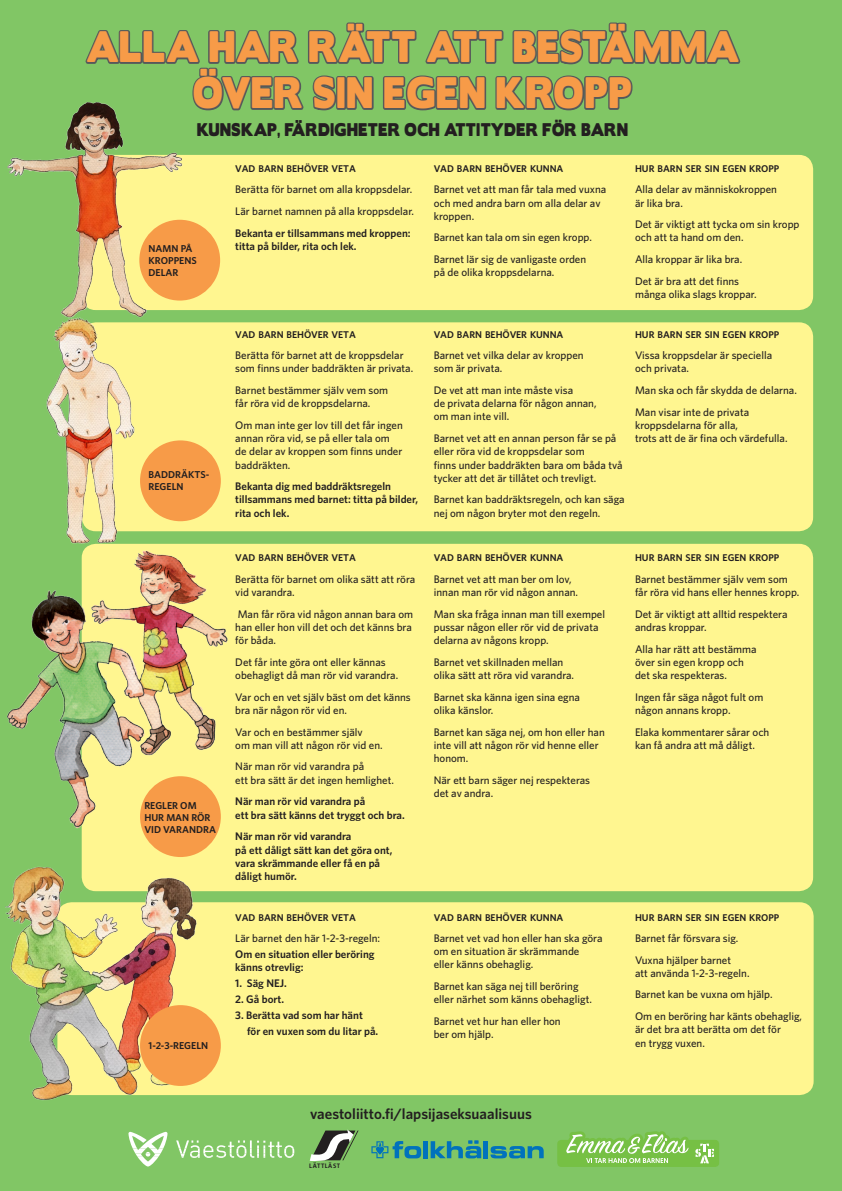
<style>
.page{position:relative;width:842px;height:1191px;background:#81c665}
.page>*{position:absolute;margin:0;border:0;box-sizing:border-box;transform-origin:0 0}
.Otsikko{font:39.3px/46px "Boris Black Bloxx";letter-spacing:.05em;color:#f79b48;text-align:center;scale:.76 1}
.pikku_otsikko{font:16.4px "Boris Black Bloxx";letter-spacing:.05em;color:#231f20;scale:.76 1}
.taulukko_otsikko_1{font:600 15px "Whitney";color:#231f20}
.taulukko_leipistekst{font:500 11px/13.2px "Whitney";color:#231f20}
.taulukko_leipistekst-2{font:600 11px/13.2px "Whitney";color:#231f20}
.taulukko_otsikko_1-2{font:600 10px/12px "Whitney";color:#231f20}
.taulukko_otsikko_2{font:600 9.8px "Whitney";color:#231f20}
.t1{font:6.6px "The Sans Bold Caps";letter-spacing:.075em;color:#231f20}
</style>
<div class="page">
<div style="left:57px;top:902px;width:757px;height:193px;background:#fff690;border-radius:14px"></div>
<div style="left:82px;top:544px;width:731px;height:347px;background:#fff690;border-radius:14px"></div>
<div style="left:82px;top:322px;width:731px;height:209px;background:#fff690;border-radius:14px"></div>
<div style="left:82px;top:155px;width:731px;height:155px;background:#fff690;border-radius:14px"></div>
<svg style="left:85px;top:22px;width:656px;height:133px"></svg>
<img style="left:46px;top:322px;width:89px;height:223px">
<img style="left:5px;top:864px;width:197px;height:237px">
<div style="left:140px;top:440px;width:81px;height:81px;background:#f79b48;border-radius:50%"></div>
<div style="left:139px;top:220px;width:81px;height:80px;background:#f79b48;border-radius:50%"></div>
<div style="left:140px;top:1005px;width:81px;height:81px;background:#f79b48;border-radius:50%"></div>
<div style="left:140px;top:776px;width:81px;height:81px;background:#f79b48;border-radius:50%"></div>
<img style="left:7px;top:545px;width:221px;height:285px">
<img style="left:7px;top:98px;width:178px;height:224px">
<svg style="left:128px;top:1131px;width:166px;height:35px"></svg>
<svg style="left:371px;top:1141px;width:50px;height:17px"></svg>
<div style="left:423px;top:1141px;width:5px;height:17px;background:#0072bc"></div>
<hr style="left:484px;top:1141px;width:4px;height:17px;background:#0072bc">
<svg style="left:490px;top:1146px;width:54px;height:12px"></svg>
<svg style="left:431px;top:1140px;width:50px;height:18px"></svg>
<svg style="left:310px;top:1129px;width:49px;height:32px"></svg>
<svg style="left:557px;top:1131px;width:162px;height:36px"></svg>
<p class="Otsikko" style="left:86px;top:25px;width:859px">ALLA HAR RÄTT ATT BESTÄMMA<br>ÖVER SIN EGEN KROPP</p>
<p class="pikku_otsikko" style="left:197px;top:117px;width:568px">KUNSKAP, FÄRDIGHETER OCH ATTITYDER FÖR BARN</p>
<p class="taulukko_otsikko_1-2" style="left:149px;top:242px;width:50px">NAMN PÅ<br>KROPPENS</p>
<p class="taulukko_otsikko_1-2" style="left:149px;top:266px;width:31px">DELAR</p>
<p class="taulukko_otsikko_1-2" style="left:149px;top:468px;width:62px">BADDRÄKTS-</p>
<p class="taulukko_otsikko_1-2" style="left:149px;top:480px;width:36px">REGELN</p>
<p class="taulukko_otsikko_1-2" style="left:144px;top:799px;width:73px">REGLER OM<br>HUR MAN RÖR<br>VID VARANDRA</p>
<p class="taulukko_otsikko_1-2" style="left:149px;top:1039px;width:61px">1-2-3-REGELN</p>
<p class="taulukko_otsikko_2" style="left:235px;top:162px;width:122px">VAD BARN BEHÖVER VETA</p>
<p class="taulukko_otsikko_2" style="left:434px;top:162px;width:131px">VAD BARN BEHÖVER KUNNA</p>
<p class="taulukko_otsikko_2" style="left:635px;top:162px;width:146px">HUR BARN SER SIN EGEN KROPP</p>
<p class="taulukko_leipistekst" style="left:235px;top:183px;width:178px">Berätta för barnet om alla kroppsdelar.</p>
<p class="taulukko_leipistekst" style="left:235px;top:204px;width:180px">Lär barnet namnen på alla kroppsdelar.</p>
<p class="taulukko_leipistekst-2" style="left:235px;top:226px;width:177px">Bekanta er tillsammans med kroppen: titta på bilder, rita och lek.</p>
<p class="taulukko_leipistekst" style="left:434px;top:183px;width:174px">Barnet vet att man får tala med vuxna och med andra barn om alla delar av kroppen.</p>
<p class="taulukko_leipistekst" style="left:434px;top:231px;width:160px">Barnet kan tala om sin egen kropp.</p>
<p class="taulukko_leipistekst" style="left:434px;top:252px;width:154px">Barnet lär sig de vanligaste orden på de olika kroppsdelarna.</p>
<p class="taulukko_leipistekst" style="left:635px;top:183px;width:144px">Alla delar av människokroppen är lika bra.</p>
<p class="taulukko_leipistekst" style="left:635px;top:218px;width:166px">Det är viktigt att tycka om sin kropp och att ta hand om den.</p>
<p class="taulukko_leipistekst" style="left:635px;top:252px;width:109px">Alla kroppar är lika bra.</p>
<p class="taulukko_leipistekst" style="left:635px;top:274px;width:123px">Det är bra att det finns många olika slags kroppar.</p>
<p class="taulukko_otsikko_2" style="left:235px;top:328px;width:122px">VAD BARN BEHÖVER VETA</p>
<p class="taulukko_otsikko_2" style="left:434px;top:328px;width:131px">VAD BARN BEHÖVER KUNNA</p>
<p class="taulukko_otsikko_2" style="left:635px;top:328px;width:146px">HUR BARN SER SIN EGEN KROPP</p>
<p class="taulukko_leipistekst" style="left:235px;top:348px;width:179px">Berätta för barnet att de kroppsdelar som finns under baddräkten är privata.</p>
<p class="taulukko_leipistekst" style="left:235px;top:383px;width:154px">Barnet bestämmer själv vem som får röra vid de kroppsdelarna.</p>
<p class="taulukko_leipistekst" style="left:235px;top:418px;width:169px">Om man inte ger lov till det får ingen annan röra vid, se på eller tala om de delar av kroppen som finns under baddräkten.</p>
<p class="taulukko_leipistekst-2" style="left:235px;top:479px;width:184px">Bekanta dig med baddräktsregeln tillsammans med barnet: titta på bilder, rita och lek.</p>
<p class="taulukko_leipistekst" style="left:434px;top:348px;width:151px">Barnet vet vilka delar av kroppen som är privata.</p>
<p class="taulukko_leipistekst" style="left:434px;top:383px;width:164px">De vet att man inte måste visa<br>de privata delarna för någon annan, om man inte vill.</p>
<p class="taulukko_leipistekst" style="left:434px;top:431px;width:190px">Barnet vet att en annan person får se på eller röra vid de kroppsdelar som<br>finns under baddräkten bara om båda två tycker att det är tillåtet och trevligt.</p>
<p class="taulukko_leipistekst" style="left:434px;top:493px;width:192px">Barnet kan baddräktsregeln, och kan säga nej om någon bryter mot den regeln.</p>
<p class="taulukko_leipistekst" style="left:635px;top:348px;width:139px">Vissa kroppsdelar är speciella och privata.</p>
<p class="taulukko_leipistekst" style="left:635px;top:383px;width:163px">Man ska och får skydda de delarna.</p>
<p class="taulukko_leipistekst" style="left:635px;top:405px;width:154px">Man visar inte de privata kroppsdelarna för alla,<br>trots att de är fina och värdefulla.</p>
<p class="taulukko_otsikko_2" style="left:235px;top:551px;width:122px">VAD BARN BEHÖVER VETA</p>
<p class="taulukko_otsikko_2" style="left:434px;top:551px;width:131px">VAD BARN BEHÖVER KUNNA</p>
<p class="taulukko_otsikko_2" style="left:635px;top:551px;width:146px">HUR BARN SER SIN EGEN KROPP</p>
<p class="taulukko_leipistekst" style="left:235px;top:572px;width:181px">Berätta för barnet om olika sätt att röra vid varandra.</p>
<p class="taulukko_leipistekst" style="left:235px;top:607px;width:179px;text-align:justify">Man får röra vid någon annan bara om han eller hon vill det och det känns bra för båda.</p>
<p class="taulukko_leipistekst" style="left:235px;top:655px;width:164px">Det får inte göra ont eller kännas obehagligt då man rör vid varandra.</p>
<p class="taulukko_leipistekst" style="left:235px;top:690px;width:177px">Var och en vet själv bäst om det känns bra när någon rör vid en.</p>
<p class="taulukko_leipistekst" style="left:235px;top:725px;width:149px">Var och en bestämmer själv<br>om man vill att någon rör vid en.</p>
<p class="taulukko_leipistekst" style="left:235px;top:760px;width:160px">När man rör vid varandra på<br>ett bra sätt är det ingen hemlighet.</p>
<p class="taulukko_leipistekst-2" style="left:235px;top:794px;width:171px">När man rör vid varandra på<br>ett bra sätt känns det tryggt och bra.</p>
<p class="taulukko_leipistekst-2" style="left:235px;top:829px;width:159px">När man rör vid varandra<br>på ett dåligt sätt kan det göra ont, vara skrämmande eller få en på dåligt humör.</p>
<p class="taulukko_leipistekst" style="left:434px;top:572px;width:146px">Barnet vet att man ber om lov, innan man rör vid någon annan.</p>
<p class="taulukko_leipistekst" style="left:434px;top:607px;width:173px">Man ska fråga innan man till exempel pussar någon eller rör vid de privata delarna av någons kropp.</p>
<p class="taulukko_leipistekst" style="left:434px;top:655px;width:142px">Barnet vet skillnaden mellan olika sätt att röra vid varandra.</p>
<p class="taulukko_leipistekst" style="left:434px;top:690px;width:148px">Barnet ska känna igen sina egna olika känslor.</p>
<p class="taulukko_leipistekst" style="left:434px;top:725px;width:173px">Barnet kan säga nej, om hon eller han inte vill att någon rör vid henne eller honom.</p>
<p class="taulukko_leipistekst" style="left:434px;top:773px;width:158px">När ett barn säger nej respekteras det av andra.</p>
<p class="taulukko_leipistekst" style="left:635px;top:572px;width:166px">Barnet bestämmer själv vem som får röra vid hans eller hennes kropp.</p>
<p class="taulukko_leipistekst" style="left:635px;top:607px;width:154px">Det är viktigt att alltid respektera andras kroppar.</p>
<p class="taulukko_leipistekst" style="left:635px;top:642px;width:123px">Alla har rätt att bestämma över sin egen kropp och det ska respekteras.</p>
<p class="taulukko_leipistekst" style="left:635px;top:690px;width:130px">Ingen får säga något fult om någon annans kropp.</p>
<p class="taulukko_leipistekst" style="left:635px;top:725px;width:136px">Elaka kommentarer sårar och kan få andra att må dåligt.</p>
<p class="taulukko_otsikko_2" style="left:235px;top:910px;width:122px">VAD BARN BEHÖVER VETA</p>
<p class="taulukko_otsikko_2" style="left:434px;top:910px;width:131px">VAD BARN BEHÖVER KUNNA</p>
<p class="taulukko_otsikko_2" style="left:635px;top:910px;width:146px">HUR BARN SER SIN EGEN KROPP</p>
<p class="taulukko_leipistekst" style="left:235px;top:931px;width:146px">Lär barnet den här 1-2-3-regeln:</p>
<p class="taulukko_leipistekst-2" style="left:235px;top:947px;width:141px">Om en situation eller beröring känns otrevlig:</p>
<p class="taulukko_leipistekst-2" style="left:235px;top:976px;width:53px">1. Säg NEJ.</p>
<p class="taulukko_leipistekst-2" style="left:235px;top:992px;width:50px">2. Gå bort.</p>
<p class="taulukko_leipistekst-2" style="left:235px;top:1008px;width:129px">3. Berätta vad som har hänt</p>
<p class="taulukko_leipistekst-2" style="left:247px;top:1024px;width:133px">för en vuxen som du litar på.</p>
<p class="taulukko_leipistekst" style="left:434px;top:931px;width:170px">Barnet vet vad hon eller han ska göra om en situation är skrämmande<br>eller känns obehaglig.</p>
<p class="taulukko_leipistekst" style="left:434px;top:979px;width:160px">Barnet kan säga nej till beröring eller närhet som känns obehagligt.</p>
<p class="taulukko_leipistekst" style="left:434px;top:1014px;width:128px">Barnet vet hur han eller hon ber om hjälp.</p>
<p class="taulukko_leipistekst" style="left:635px;top:931px;width:105px">Barnet får försvara sig.</p>
<p class="taulukko_leipistekst" style="left:635px;top:953px;width:116px">Vuxna hjälper barnet<br>att använda 1-2-3-regeln.</p>
<p class="taulukko_leipistekst" style="left:635px;top:987px;width:139px">Barnet kan be vuxna om hjälp.</p>
<p class="taulukko_leipistekst" style="left:635px;top:1009px;width:169px">Om en beröring har känts obehaglig, är det bra att berätta om det för<br>en trygg vuxen.</p>
<p class="taulukko_otsikko_1" style="left:310px;top:1104px;width:223px">vaestoliitto.fi/lapsijaseksuaalisuus</p>
<p class="t1" style="left:309px;top:1160px;width:32px">LÄTTLÄST</p>
</div>
